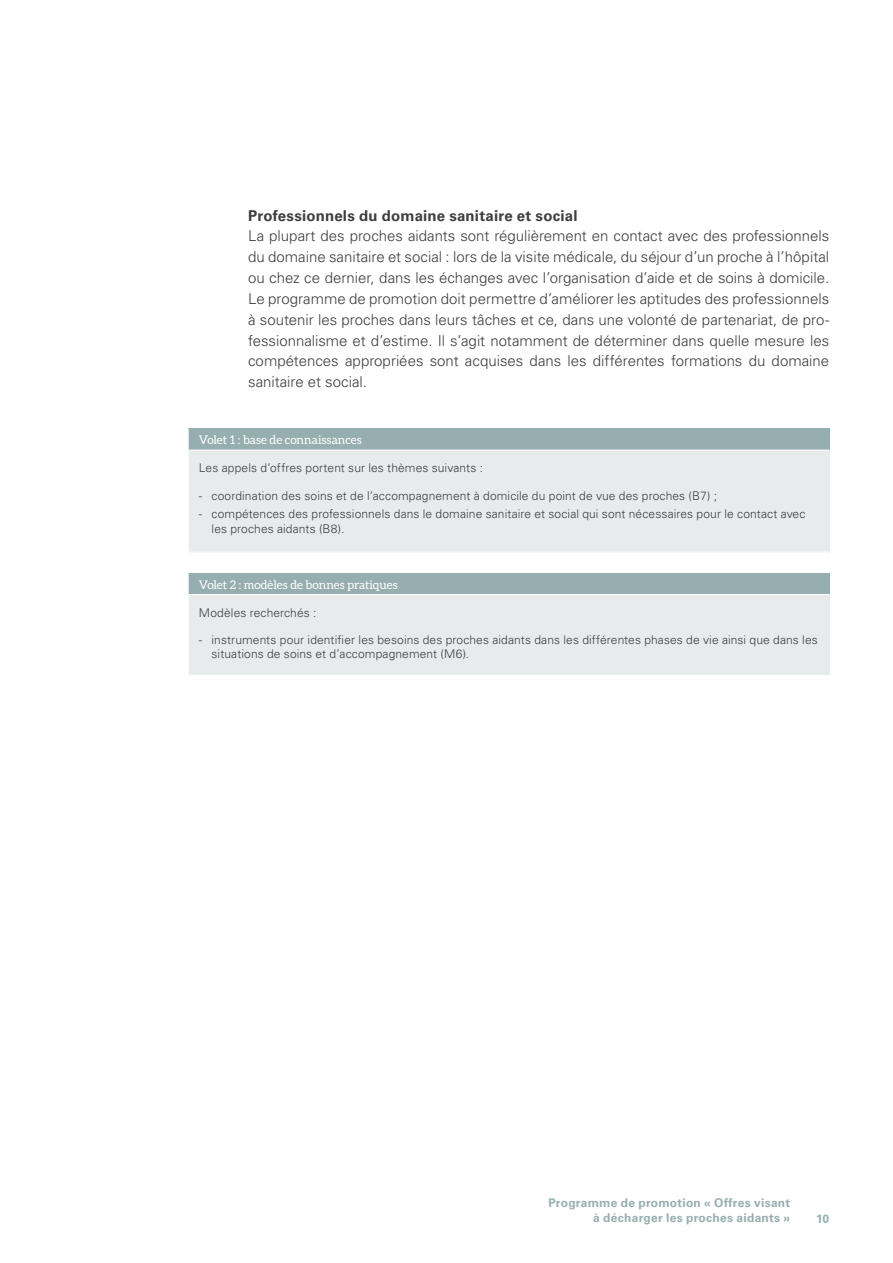
<style>
.page{position:relative;width:893px;height:1263px;background:#fff}
.page>*{position:absolute;margin:0;border:0;box-sizing:border-box;transform-origin:0 0}
.t1{font:300 15px/20.9px "Univers LT";color:#3e3e3f;text-align:justify}
.t2{font:700 15px "Univers LT";letter-spacing:.015em;color:#3e3e3f}
.t3{font:300 12px/14.4px "Univers LT";letter-spacing:.01em;color:#3e3e3f}
.t4{font:700 12px/15px "Univers LT";letter-spacing:.02em;color:#97aeb0;text-align:right}
.t5{font:12px "Aleo";color:#fff}
</style>
<div class="page">
<div style="left:188px;top:429px;width:641px;height:21px;background:#97aeb0"></div>
<div style="left:188px;top:450px;width:641px;height:102px;background:#e7ebec"></div>
<svg style="left:188px;top:429px;width:1px;height:21px"></svg>
<hr style="left:188px;top:450px;width:1px;height:102px;background:#fff">
<hr style="left:188px;top:450px;width:641px;height:1px;background:#fff">
<div style="left:188px;top:573px;width:641px;height:22px;background:#97aeb0"></div>
<div style="left:188px;top:595px;width:641px;height:80px;background:#e7ebec"></div>
<svg style="left:188px;top:573px;width:1px;height:21px"></svg>
<hr style="left:188px;top:595px;width:1px;height:80px;background:#fff">
<hr style="left:188px;top:594px;width:641px;height:1px;background:#fff">
<p class="t2" style="left:248px;top:206px;width:331px">Professionnels du domaine sanitaire et social</p>
<p class="t1" style="left:248px;top:226px;width:583px">La plupart des proches aidants sont régulièrement en contact avec des professionnels du domaine sanitaire et social : lors de la visite médicale, du séjour d’un proche à l’hôpital ou chez ce dernier, dans les échanges avec l’organisation d’aide et de soins à domicile.<br>Le programme de promotion doit permettre d’améliorer les aptitudes des professionnels à soutenir les proches dans leurs tâches et ce, dans une volonté de partenariat, de pro&shy;fessionnalisme et d’estime. Il s’agit notamment de déterminer dans quelle mesure les compétences appropriées sont acquises dans les différentes formations du domaine sanitaire et social.</p>
<p class="t5" style="left:199px;top:433px;width:164px">Volet 1 : base de connaissances</p>
<p class="t3" style="left:199px;top:461px;width:286px">Les appels d’offres portent sur les thèmes suivants :</p>
<p class="t3" style="left:199px;top:488px;width:520px">- coordination des soins et de l’accompagnement à domicile du point de vue des proches (B7) ;</p>
<p class="t3" style="left:212px;top:507px;width:595px;text-indent:-13px">- compétences des professionnels dans le domaine sanitaire et social qui sont nécessaires pour le contact avec les proches aidants (B8).</p>
<p class="t5" style="left:199px;top:578px;width:200px">Volet 2 : modèles de bonnes pratiques</p>
<p class="t3" style="left:199px;top:605px;width:119px">Modèles recherchés :</p>
<p class="t3" style="left:212px;top:633px;width:608px;text-indent:-13px">- instruments pour identifier les besoins des proches aidants dans les différentes phases de vie ainsi que dans les situations de soins et d’accompagnement (M6).</p>
<p class="t4" style="left:548px;top:1195px;width:243px">Programme de promotion « Offres visant à décharger les proches aidants »</p>
<p class="t4" style="left:816px;top:1211px;width:15px">10</p>
</div>
